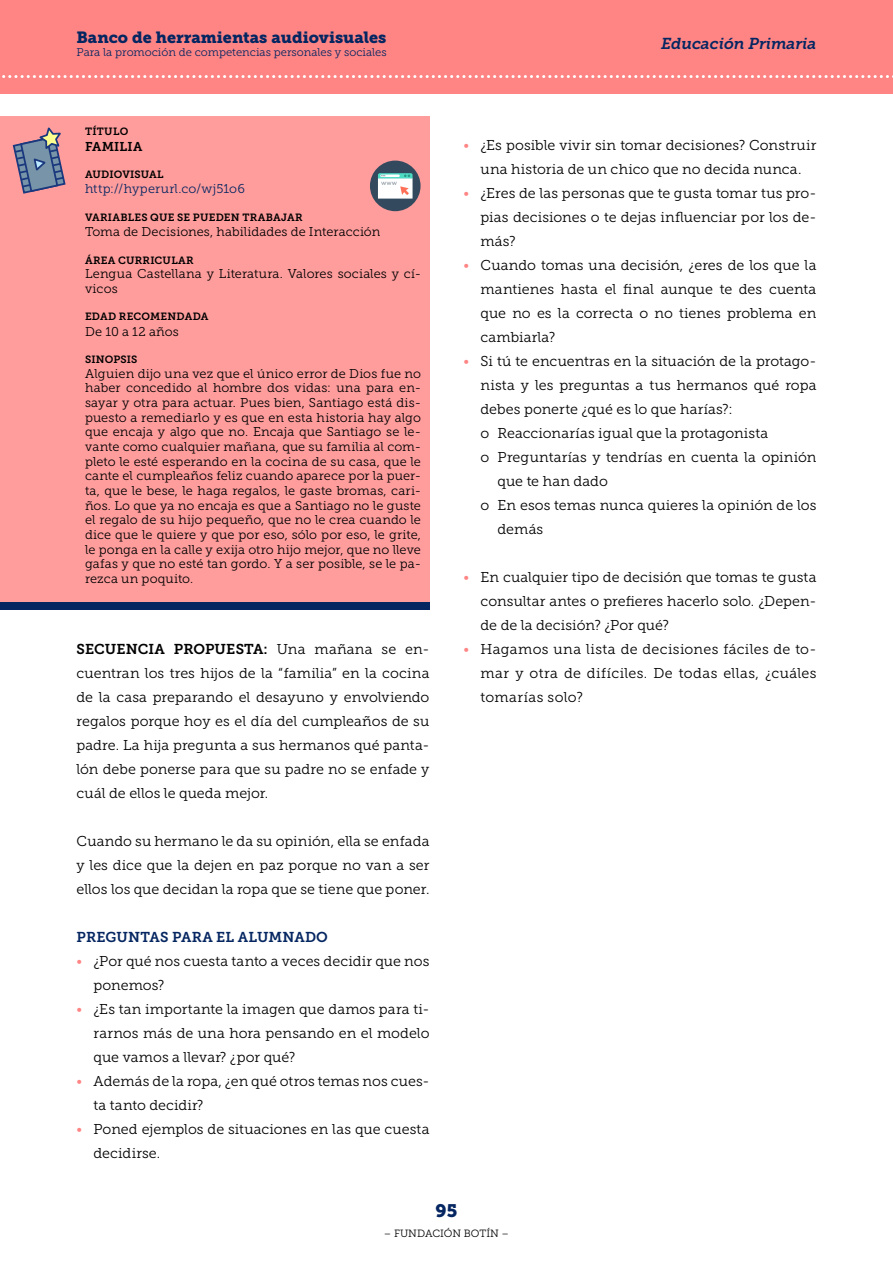
<style>
.page{position:relative;width:893px;height:1263px;background:#fff}
.page>*{position:absolute;margin:0;border:0;box-sizing:border-box;transform-origin:0 0}
.t1{font:18px "Museo Slab 900";color:#052661}
.t2{font:16.2px "Museo Slab 900";color:#052661}
.t3{font:italic 15.75px "Museo Slab 700";color:#052661}
.t4{font:14.25px/24px "Museo Slab 300";letter-spacing:.005em;color:#000;text-align:justify}
.t5{font:14.25px "Museo Slab 700";letter-spacing:.005em;color:#000}
.t6{font:14.25px "Museo Slab 700";letter-spacing:.01em;color:#052661}
.t7{font:12.75px/14.7px "Museo Slab 300";letter-spacing:.01em;color:#000}
.t8{font:12.75px "Museo Slab 300";letter-spacing:.01em;color:#052661}
.t9{font:12.75px "Museo Slab 700";letter-spacing:.015em;color:#000}
.t10{font:11.25px "Museo Slab 300";color:#052661}
.t11{font:10.5px "Museo Slab 700";letter-spacing:.02em;color:#000}
.t12{font:10.5px "Museo Slab 300";color:#000}
.s1{font-family:"Museo Slab 300"}
.s2{color:#ff8585}
</style>
<div class="page">
<div style="left:0;top:0;width:893px;height:94px;background:#ff8585"></div>
<svg style="left:2px;top:75px;width:891px;height:3px"></svg>
<div style="left:0;top:116px;width:429px;height:486px;background:#ff9d9d"></div>
<div style="left:0;top:602px;width:429px;height:8px;background:#052661"></div>
<div style="left:370px;top:161px;width:51px;height:50px;background:#334a5e;border-radius:50%"></div>
<svg style="left:378px;top:173px;width:35px;height:26px"></svg>
<svg style="left:12px;top:127px;width:54px;height:67px"></svg>
<p class="t2" style="left:77px;top:28px;width:311px">Banco de herramientas audiovisuales</p>
<p class="t10" style="left:77px;top:46px;width:312px">Para la promoción de competencias personales y sociales</p>
<p class="t11" style="left:85px;top:126px;width:45px">TÍTULO</p>
<p class="t9" style="left:85px;top:139px;width:59px">FAMILIA</p>
<p class="t11" style="left:85px;top:168px;width:80px">AUDIOVISUAL</p>
<p class="t8" style="left:85px;top:181px;width:161px">http://hyperurl.co/wj51o6</p>
<p class="t11" style="left:85px;top:211px;width:219px">VARIABLES QUE SE PUEDEN TRABAJAR</p>
<p class="t7" style="left:85px;top:224px;width:297px">Toma de Decisiones, habilidades de Interacción</p>
<p class="t11" style="left:85px;top:254px;width:110px">ÁREA CURRICULAR</p>
<p class="t7" style="left:85px;top:267px;width:337px">Lengua Castellana y Literatura. Valores sociales y cí&shy;vicos</p>
<p class="t11" style="left:85px;top:311px;width:125px">EDAD RECOMENDADA</p>
<p class="t7" style="left:85px;top:324px;width:95px">De 10 a 12 años</p>
<p class="t11" style="left:85px;top:353px;width:54px">SINOPSIS</p>
<p class="t7" style="left:85px;top:366px;width:337px;text-align:justify">Alguien dijo una vez que el único error de Dios fue no haber concedido al hombre dos vidas: una para en&shy;sayar y otra para actuar. Pues bien, Santiago está dis&shy;puesto a remediarlo y es que en esta historia hay algo que encaja y algo que no. Encaja que Santiago se le&shy;vante como cualquier mañana, que su familia al com&shy;pleto le esté esperando en la cocina de su casa, que le cante el cumpleaños feliz cuando aparece por la puer&shy;ta, que le bese, le haga regalos, le gaste bromas, cari&shy;ños. Lo que ya no encaja es que a Santiago no le guste el regalo de su hijo pequeño, que no le crea cuando le dice que le quiere y que por eso, sólo por eso, le grite, le ponga en la calle y exija otro hijo mejor, que no lleve gafas y que no esté tan gordo. Y a ser posible, se le pa&shy;rezca un poquito.</p>
<p class="t5" style="left:77px;top:641px;width:354px">SECUENCIA PROPUESTA: <span class="s1">Una mañana se en-</span></p>
<p class="t4" style="left:77px;top:661px;width:354px">cuentran los tres hijos de la “familia” en la cocina de la casa preparando el desayuno y envolviendo regalos porque hoy es el día del cumpleaños de su padre. La hija pregunta a sus hermanos qué panta&shy;lón debe ponerse para que su padre no se enfade y cuál de ellos le queda mejor.</p>
<p class="t4" style="left:77px;top:829px;width:354px">Cuando su hermano le da su opinión, ella se enfada y les dice que la dejen en paz porque no van a ser ellos los que decidan la ropa que se tiene que poner.</p>
<p class="t6" style="left:77px;top:929px;width:253px">PREGUNTAS PARA EL ALUMNADO</p>
<p class="t4" style="left:94px;top:949px;width:337px;text-indent:-17px"><span class="s2">•</span> ¿Por qué nos cuesta tanto a veces decidir que nos ponemos?</p>
<p class="t4" style="left:94px;top:997px;width:337px;text-indent:-17px"><span class="s2">•</span> ¿Es tan importante la imagen que damos para ti&shy;rarnos más de una hora pensando en el modelo que vamos a llevar? ¿por qué?</p>
<p class="t4" style="left:94px;top:1069px;width:337px;text-indent:-17px"><span class="s2">•</span> Además de la ropa, ¿en qué otros temas nos cues&shy;ta tanto decidir?</p>
<p class="t4" style="left:94px;top:1117px;width:337px;text-indent:-17px"><span class="s2">•</span> Poned ejemplos de situaciones en las que cuesta decidirse.</p>
<p class="t3" style="left:661px;top:34px;width:157px">Educación Primaria</p>
<p class="t4" style="left:463px;top:133px;width:354px;text-align:center"><span class="s2">•</span> ¿Es posible vivir sin tomar decisiones? Construir una historia de un chico que no decida nunca.</p>
<p class="t4" style="left:480px;top:181px;width:337px;text-indent:-17px"><span class="s2">•</span> ¿Eres de las personas que te gusta tomar tus pro&shy;pias decisiones o te dejas influenciar por los de&shy;más?</p>
<p class="t4" style="left:480px;top:253px;width:337px;text-indent:-17px"><span class="s2">•</span> Cuando tomas una decisión, ¿eres de los que la mantienes hasta el final aunque te des cuenta que no es la correcta o no tienes problema en cambiarla?</p>
<p class="t4" style="left:463px;top:349px;width:354px"><span class="s2">•</span> Si tú te encuentras en la situación de la protago-</p>
<p class="t4" style="left:480px;top:373px;width:337px">nista y les preguntas a tus hermanos qué ropa</p>
<p class="t4" style="left:480px;top:397px;width:254px">debes ponerte ¿qué es lo que harías?:</p>
<p class="t4" style="left:480px;top:421px;width:289px">o Reaccionarías igual que la protagonista</p>
<p class="t4" style="left:480px;top:445px;width:337px">o Preguntarías y tendrías en cuenta la opinión</p>
<p class="t4" style="left:497px;top:469px;width:112px">que te han dado</p>
<p class="t4" style="left:480px;top:493px;width:337px">o En esos temas nunca quieres la opinión de los</p>
<p class="t4" style="left:497px;top:517px;width:47px">demás</p>
<p class="t4" style="left:480px;top:565px;width:337px;text-indent:-17px"><span class="s2">•</span> En cualquier tipo de decisión que tomas te gusta consultar antes o prefieres hacerlo solo. ¿Depen&shy;de de la decisión? ¿Por qué?</p>
<p class="t4" style="left:480px;top:637px;width:337px;text-indent:-17px"><span class="s2">•</span> Hagamos una lista de decisiones fáciles de to&shy;mar y otra de difíciles. De todas ellas, ¿cuáles tomarías solo?</p>
<p class="t1" style="left:436px;top:1201px;width:23px">95</p>
<p class="t12" style="left:384px;top:1227px;width:127px">– FUNDACIÓN BOTÍN –</p>
</div>
